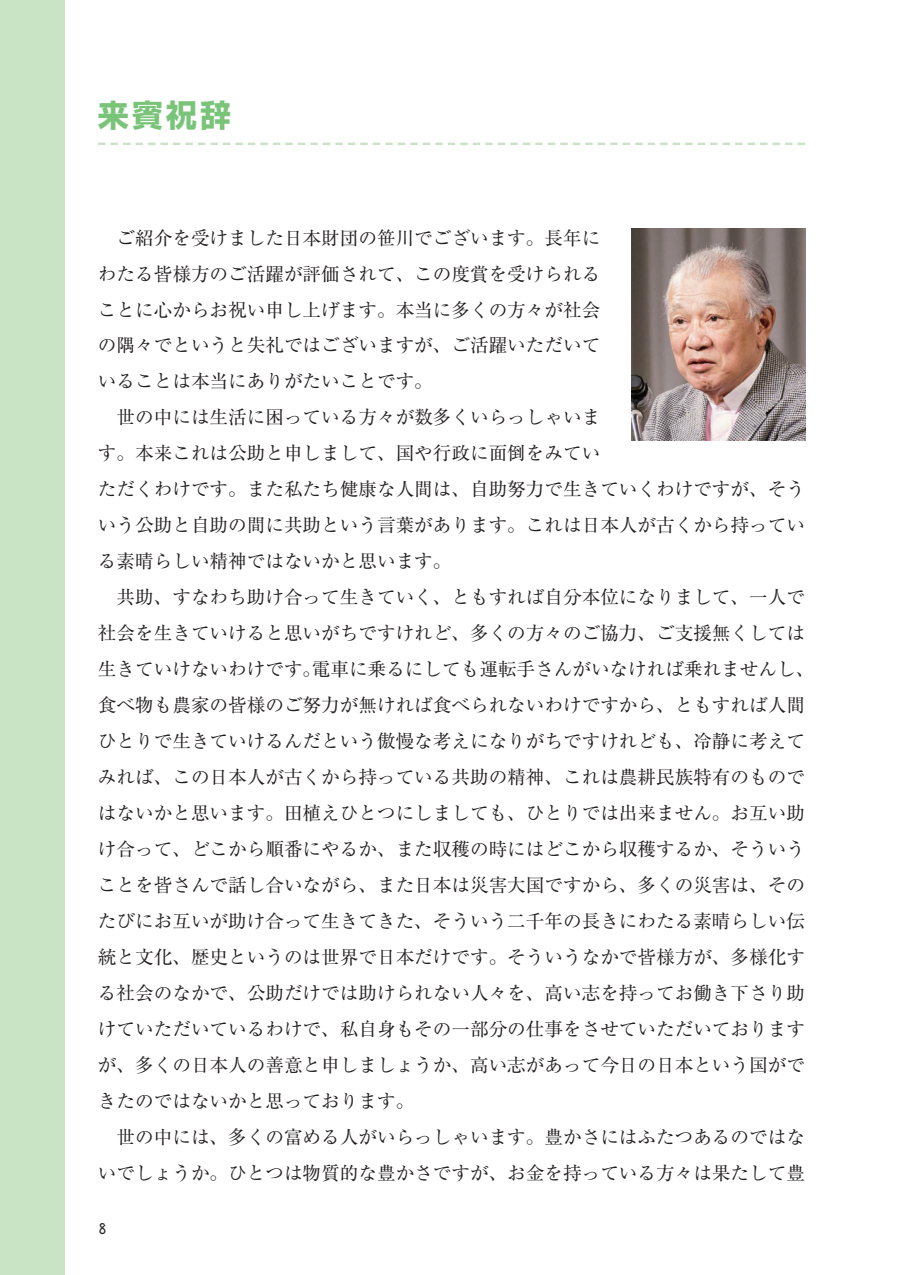
<style>
.page{position:relative;width:903px;height:1275px;background:#fff}
.page>*{position:absolute;margin:0;border:0;box-sizing:border-box;transform-origin:0 0}
.t1{font:700 30.97px "Shin Go Pr 6";color:#79c479}
.t2{font:18.55px/35.9px "Ryumin Pro";color:#231f20}
.t3{font:500 13.65px "Taka Hand Std";color:#231f20}
</style>
<div class="page">
<div style="left:0;top:0;width:64px;height:1275px;background:#c9e4c5"></div>
<svg style="left:98px;top:143px;width:707px;height:2px"></svg>
<img style="left:631px;top:228px;width:174px;height:212px">
<h1 class="t1" style="left:98px;top:90px;width:135px">来賓祝辞</h1>
<p class="t2" style="left:98px;top:218px;width:718px">　ご紹介を受けました日本財団の笹川でございます。長年に<br>わたる皆様方のご活躍が評価されて、この度賞を受けられる<br>ことに心からお祝い申し上げます。本当に多くの方々が社会<br>の隅々でというと失礼ではございますが、ご活躍いただいて<br>いることは本当にありがたいことです。<br>　世の中には生活に困っている方々が数多くいらっしゃいま<br>す。本来これは公助と申しまして、国や行政に面倒をみてい<br>ただくわけです。また私たち健康な人間は、自助努力で生きていくわけですが、そういう公助と自助の間に共助という言葉があります。これは日本人が古くから持っている素晴らしい精神ではないかと思います。<br>　共助、すなわち助け合って生きていく、ともすれば自分本位になりまして、一人で社会を生きていけると思いがちですけれど、多くの方々のご協力、ご支援無くしては生きていけないわけです。電車に乗るにしても運転手さんがいなければ乗れませんし、食べ物も農家の皆様のご努力が無ければ食べられないわけですから、ともすれば人間ひとりで生きていけるんだという傲慢な考えになりがちですけれども、冷静に考えてみれば、この日本人が古くから持っている共助の精神、これは農耕民族特有のものではないかと思います。田植えひとつにしましても、ひとりでは出来ません。お互い助け合って、どこから順番にやるか、また収穫の時にはどこから収穫するか、そういうことを皆さんで話し合いながら、また日本は災害大国ですから、多くの災害は、そのたびにお互いが助け合って生きてきた、そういう二千年の長きにわたる素晴らしい伝統と文化、歴史というのは世界で日本だけです。そういうなかで皆様方が、多様化する社会のなかで、公助だけでは助けられない人々を、高い志を持ってお働き下さり助けていただいているわけで、私自身もその一部分の仕事をさせていただいておりますが、多くの日本人の善意と申しましょうか、高い志があって今日の日本という国ができたのではないかと思っております。<br>　世の中には、多くの富める人がいらっしゃいます。豊かさにはふたつあるのではないでしょうか。ひとつは物質的な豊かさですが、お金を持っている方々は果たして豊</p>
<p class="t3" style="left:99px;top:1219px;width:8px">8</p>
</div>
